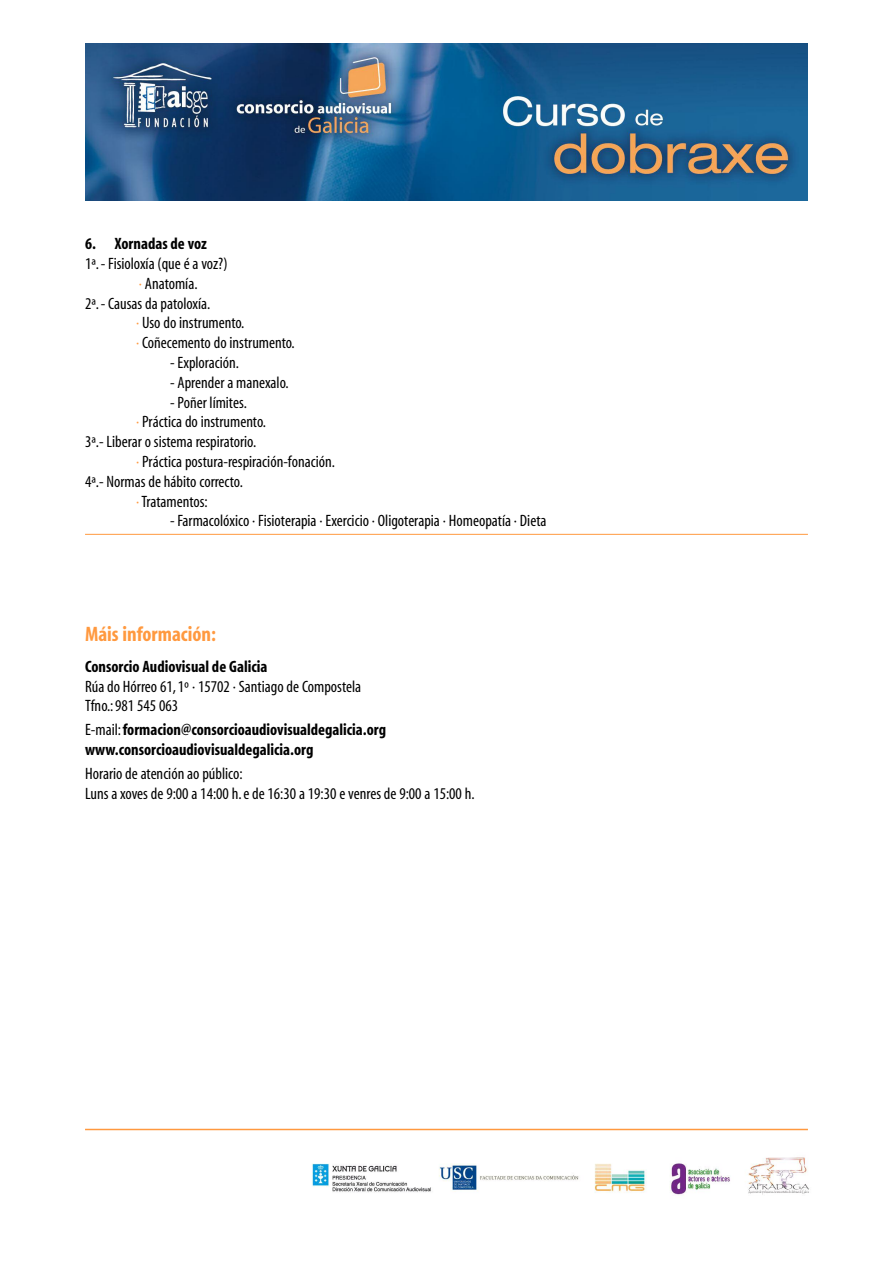
<style>
.page{position:relative;width:893px;height:1263px;background:#fff}
.page>*{position:absolute;margin:0;border:0;box-sizing:border-box;transform-origin:0 0}
.t1{font:700 condensed 21px "Myriad";color:#ff993f}
.t2{font:condensed 16.5px/19.8px "Myriad";color:#000}
.t3{font:700 condensed 16.5px/19.8px "Myriad";color:#000}
.s1{color:#ff993f}
.s2{font-weight:400}
</style>
<div class="page">
<img style="left:85px;top:44px;width:723px;height:156px">
<hr style="left:85px;top:534px;width:723px;height:1px;background:#ff993f">
<img style="left:312px;top:1157px;width:497px;height:38px">
<hr style="left:85px;top:1129px;width:723px;height:1px;background:#ff993f">
<p class="t3" style="left:85px;top:235px;width:123px">6. Xornadas de voz</p>
<p class="t2" style="left:85px;top:255px;width:144px">1ª.- Fisioloxía (que é a voz?)</p>
<p class="t2" style="left:139px;top:275px;width:60px"><span class="s1">·</span> Anatomía.</p>
<p class="t2" style="left:85px;top:295px;width:127px">2ª.- Causas da patoloxía.</p>
<p class="t2" style="left:136px;top:314px;width:110px"><span class="s1">·</span> Uso do instrumento.</p>
<p class="t2" style="left:136px;top:334px;width:160px"><span class="s1">·</span> Coñecemento do instrumento.</p>
<p class="t2" style="left:170px;top:354px;width:71px">- Exploración.</p>
<p class="t2" style="left:170px;top:374px;width:120px">- Aprender a manexalo.</p>
<p class="t2" style="left:170px;top:394px;width:78px">- Poñer límites.</p>
<p class="t2" style="left:136px;top:413px;width:131px"><span class="s1">·</span> Práctica do instrumento.</p>
<p class="t2" style="left:85px;top:433px;width:173px">3ª.- Liberar o sistema respiratorio.</p>
<p class="t2" style="left:136px;top:453px;width:200px"><span class="s1">·</span> Práctica postura-respiración-fonación.</p>
<p class="t2" style="left:85px;top:473px;width:159px">4ª.- Normas de hábito correcto.</p>
<p class="t2" style="left:136px;top:493px;width:73px"><span class="s1">·</span> Tratamentos:</p>
<p class="t2" style="left:170px;top:512px;width:378px">- Farmacolóxico · Fisioterapia · Exercicio · Oligoterapia · Homeopatía · Dieta</p>
<p class="t1" style="left:85px;top:627px;width:132px">Máis información:</p>
<p class="t3" style="left:85px;top:658px;width:184px">Consorcio Audiovisual de Galicia</p>
<p class="t2" style="left:85px;top:678px;width:278px">Rúa do Hórreo 61, 1º · 15702 · Santiago de Compostela<br>Tfno.:981 545 063</p>
<p class="t3" style="left:85px;top:721px;width:302px"><span class="s2">E-mail:</span>formacion@consorcioaudiovisualdegalicia.org www.consorcioaudiovisualdegalicia.org</p>
<p class="t2" style="left:85px;top:765px;width:391px">Horario de atención ao público:<br>Luns a xoves de 9:00 a 14:00 h.e de 16:30 a 19:30 e venres de 9:00 a 15:00 h.</p>
</div>
